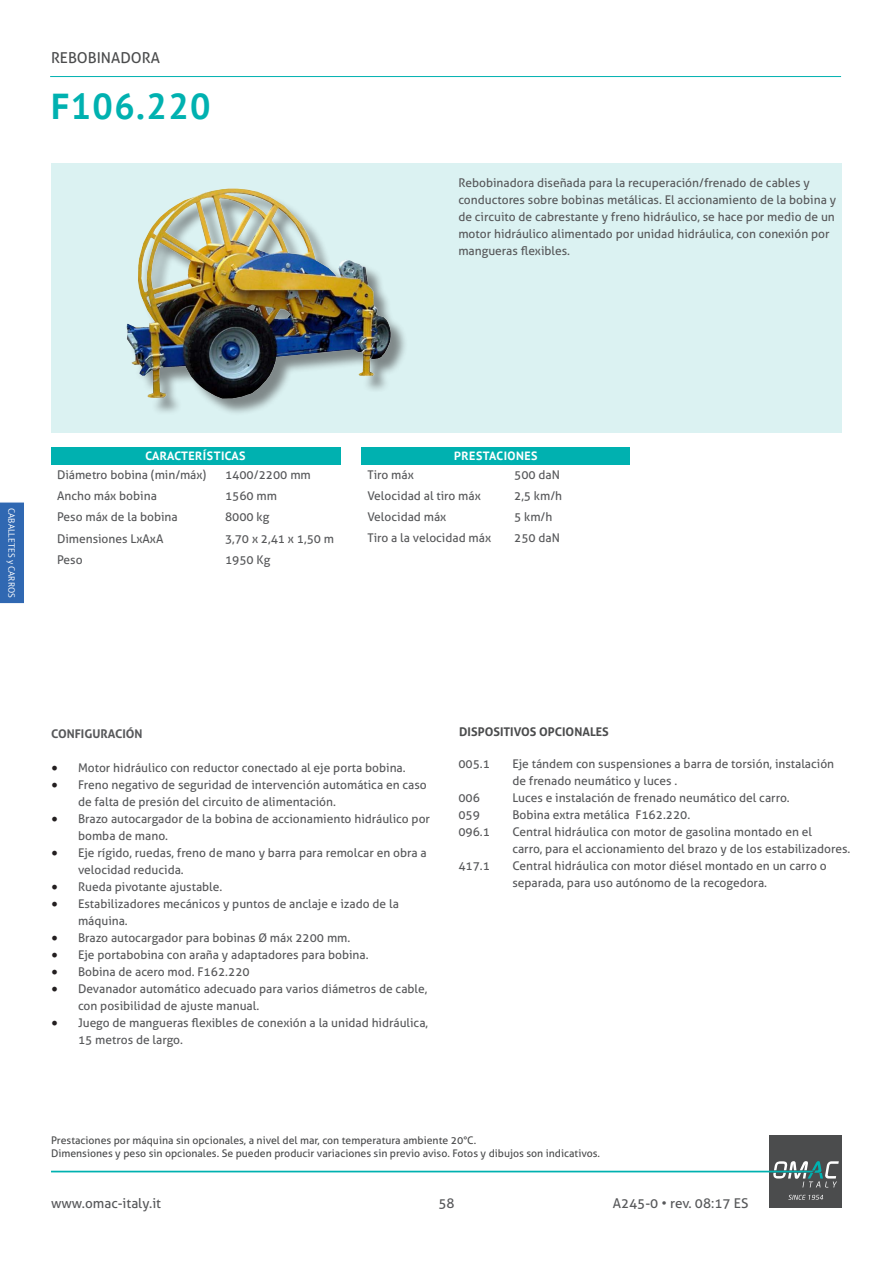
<style>
.page{position:relative;width:893px;height:1263px;background:#fff}
.page>*{position:absolute;margin:0;border:0;box-sizing:border-box;transform-origin:0 0}
.t1{font:700 36px "PT Sans";letter-spacing:.04em;color:#00b1b0}
.t2{font:15px "Aller";color:#4b4c4d}
.t3{font:13.5px "Aller";color:#57585a}
.t4{font:12px/17px "Aller";color:#57585a}
.t5{font:700 12px "PT Sans";letter-spacing:.04em;color:#fff}
.t6{font:700 12px "Aller";color:#4b4c4d}
.t7{font:700 12px "Aller";color:#57585a}
.t8{font:10.5px/12.6px "Aller";color:#4b4c4d}
.t9{font:9px "PT Sans";color:#fff}
.s1{font-family:"Minion Pro";font-size:18px;color:#231f20}
</style>
<div class="page">
<div style="left:769px;top:1135px;width:73px;height:73px;background:#4b4c4d"></div>
<svg style="left:51px;top:1161px;width:788px;height:26px"></svg>
<svg style="left:788px;top:1195px;width:35px;height:5px"></svg>
<div style="left:0;top:502px;width:24px;height:102px;background:#3068b2"></div>
<hr style="left:50px;top:76px;width:791px;height:1px;background:#00b1b0">
<div style="left:51px;top:163px;width:791px;height:270px;background:#dbf2f2"></div>
<div style="left:129px;top:190px;width:280px;height:226px;background:#231f20;opacity:.5"></div>
<img style="left:126px;top:188px;width:268px;height:222px">
<div style="left:51px;top:447px;width:289px;height:17px;background:#00b1b0"></div>
<div style="left:361px;top:447px;width:269px;height:17px;background:#00b1b0"></div>
<p class="t2" style="left:51px;top:49px;width:111px">REBOBINADORA</p>
<h1 class="t1" style="left:51px;top:83px;width:161px">F106.220</h1>
<p class="t4" style="left:458px;top:174px;width:379px">Rebobinadora diseñada para la recuperación/frenado de cables y conductores sobre bobinas metálicas. El accionamiento de la bobina y de circuito de cabrestante y freno hidráulico, se hace por medio de un motor hidráulico alimentado por unidad hidráulica, con conexión por mangueras flexibles.</p>
<p class="t9" style="left:17px;top:508px;width:91px;rotate:90deg">CABALLETES y CARROS</p>
<p class="t5" style="left:146px;top:448px;width:102px">CARACTERÍSTICAS</p>
<p class="t4" style="left:57px;top:466px;width:151px">Diámetro bobina (min/máx)</p>
<p class="t4" style="left:225px;top:466px;width:87px">1400/2200 mm</p>
<p class="t4" style="left:57px;top:487px;width:101px">Ancho máx bobina</p>
<p class="t4" style="left:225px;top:487px;width:54px">1560 mm</p>
<p class="t4" style="left:57px;top:508px;width:122px">Peso máx de la bobina</p>
<p class="t4" style="left:225px;top:508px;width:46px">8000 kg</p>
<p class="t4" style="left:57px;top:530px;width:108px">Dimensiones LxAxA</p>
<p class="t4" style="left:225px;top:530px;width:111px">3,70 x 2,41 x 1,50 m</p>
<p class="t4" style="left:57px;top:551px;width:27px">Peso</p>
<p class="t4" style="left:225px;top:551px;width:47px">1950 Kg</p>
<p class="t5" style="left:454px;top:448px;width:85px">PRESTACIONES</p>
<p class="t4" style="left:367px;top:466px;width:48px">Tiro máx</p>
<p class="t4" style="left:514px;top:466px;width:47px">500 daN</p>
<p class="t4" style="left:367px;top:487px;width:115px">Velocidad al tiro máx</p>
<p class="t4" style="left:514px;top:487px;width:50px">2,5 km/h</p>
<p class="t4" style="left:367px;top:508px;width:80px">Velocidad máx</p>
<p class="t4" style="left:514px;top:508px;width:40px">5 km/h</p>
<p class="t4" style="left:367px;top:529px;width:125px">Tiro a la velocidad máx</p>
<p class="t4" style="left:514px;top:529px;width:47px">250 daN</p>
<p class="t7" style="left:51px;top:726px;width:93px">CONFIGURACIÓN</p>
<p class="t6" style="left:459px;top:724px;width:151px">DISPOSITIVOS OPCIONALES</p>
<p class="t4" style="left:51px;top:759px;width:356px"><span class="s1">•</span> Motor hidráulico con reductor conectado al eje porta bobina.</p>
<p class="t4" style="left:78px;top:776px;width:350px;text-indent:-27px"><span class="s1">•</span> Freno negativo de seguridad de intervención automática en caso de falta de presión del circuito de alimentación.</p>
<p class="t4" style="left:78px;top:810px;width:354px;text-indent:-27px"><span class="s1">•</span> Brazo autocargador de la bobina de accionamiento hidráulico por bomba de mano.</p>
<p class="t4" style="left:78px;top:844px;width:350px;text-indent:-27px"><span class="s1">•</span> Eje rígido, ruedas, freno de mano y barra para remolcar en obra a velocidad reducida.</p>
<p class="t4" style="left:51px;top:879px;width:173px"><span class="s1">•</span> Rueda pivotante ajustable.</p>
<p class="t4" style="left:78px;top:896px;width:322px;text-indent:-27px"><span class="s1">•</span> Estabilizadores mecánicos y puntos de anclaje e izado de la máquina.</p>
<p class="t4" style="left:51px;top:930px;width:301px"><span class="s1">•</span> Brazo autocargador para bobinas Ø máx 2200 mm.</p>
<p class="t4" style="left:51px;top:947px;width:319px"><span class="s1">•</span> Eje portabobina con araña y adaptadores para bobina.</p>
<p class="t4" style="left:51px;top:964px;width:200px"><span class="s1">•</span> Bobina de acero mod. F162.220</p>
<p class="t4" style="left:78px;top:981px;width:351px;text-indent:-27px"><span class="s1">•</span> Devanador automático adecuado para varios diámetros de cable, con posibilidad de ajuste manual.</p>
<p class="t4" style="left:78px;top:1015px;width:352px;text-indent:-27px"><span class="s1">•</span> Juego de mangueras flexibles de conexión a la unidad hidráulica,<br>15 metros de largo.</p>
<p class="t4" style="left:458px;top:755px;width:33px">005.1</p>
<p class="t4" style="left:512px;top:755px;width:323px">Eje tándem con suspensiones a barra de torsión, instalación de frenado neumático y luces .</p>
<p class="t4" style="left:458px;top:789px;width:23px">006</p>
<p class="t4" style="left:512px;top:789px;width:279px">Luces e instalación de frenado neumático del carro.</p>
<p class="t4" style="left:458px;top:806px;width:23px">059</p>
<p class="t4" style="left:512px;top:806px;width:180px">Bobina extra metálica F162.220.</p>
<p class="t4" style="left:458px;top:823px;width:33px">096.1</p>
<p class="t4" style="left:512px;top:823px;width:340px">Central hidráulica con motor de gasolina montado en el<br>carro, para el accionamiento del brazo y de los estabilizadores.</p>
<p class="t4" style="left:458px;top:857px;width:33px">417.1</p>
<p class="t4" style="left:512px;top:857px;width:316px">Central hidráulica con motor diésel montado en un carro o separada, para uso autónomo de la recogedora.</p>
<p class="t8" style="left:51px;top:1134px;width:551px">Prestaciones por máquina sin opcionales, a nivel del mar, con temperatura ambiente 20°C.<br>Dimensiones y peso sin opcionales. Se pueden producir variaciones sin previo aviso. Fotos y dibujos son indicativos.</p>
<p class="t3" style="left:51px;top:1195px;width:112px">www.omac-italy.it</p>
<p class="t3" style="left:438px;top:1195px;width:18px">58</p>
<p class="t3" style="left:613px;top:1195px;width:137px">A245-0 • rev. 08:17 ES</p>
</div>
